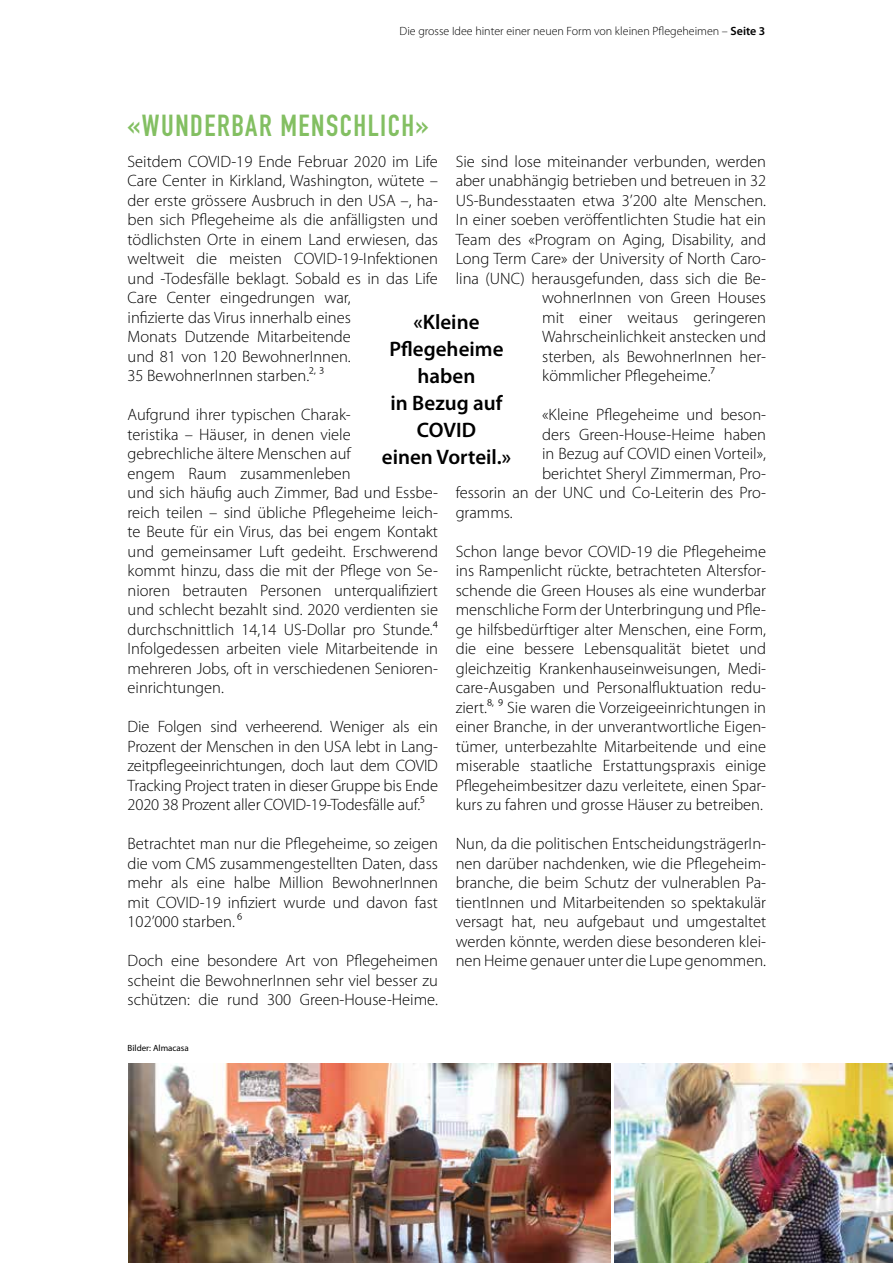
<style>
.page{position:relative;width:893px;height:1263px;background:#fff}
.page>*{position:absolute;margin:0;border:0;box-sizing:border-box;transform-origin:0 0}
.t1{font:30px "DIN Engschrift Std";letter-spacing:.05em;color:#83bf62}
.t2{font:600 21px/27px "Myriad Pro";color:#000;text-align:center}
.t3{font:300 16.5px/19.5px "Myriad Pro";color:#000;text-align:justify}
.t4{font:300 12px "Myriad Pro";color:#000}
.t5{font:9px "Myriad Pro";color:#000}
.s1{font-weight:600}
</style>
<div class="page">
<img style="left:129px;top:1064px;width:482px;height:199px">
<img style="left:614px;top:1064px;width:279px;height:199px">
<p class="t4" style="left:400px;top:24px;width:367px">Die grosse Idee hinter einer neuen Form von kleinen Pflegeheimen – <span class="s1">Seite 3</span></p>
<h1 class="t1" style="left:128px;top:108px;width:303px">«WUNDERBAR MENSCHLICH»</h1>
<p class="t3" style="left:128px;top:152px;width:312px;text-align:left">Seitdem COVID-19 Ende Februar 2020 im Life Care Center in Kirkland, Washington, wütete – der erste grössere Ausbruch in den USA –, ha&shy;ben sich Pflegeheime als die anfälligsten und tödlichsten Orte in einem Land erwiesen, das weltweit die meisten COVID-19-Infektionen und -Todesfälle beklagt. Sobald es in das Life Care Center eingedrungen war,<br>infizierte das Virus innerhalb eines<br>Monats Dutzende Mitarbeitende<br>und 81 von 120 BewohnerInnen.<br>35 BewohnerInnen starben.², ³</p>
<p class="t3" style="left:128px;top:405px;width:312px;text-align:left">Aufgrund ihrer typischen Charak-<br>teristika – Häuser, in denen viele gebrechliche ältere Menschen auf<br>engem Raum zusammenleben<br>und sich häufig auch Zimmer, Bad und Essbe&shy;reich teilen – sind übliche Pflegeheime leich&shy;te Beute für ein Virus, das bei engem Kontakt und gemeinsamer Luft gedeiht. Erschwerend kommt hinzu, dass die mit der Pflege von Se&shy;nioren betrauten Personen unterqualifiziert und schlecht bezahlt sind. 2020 verdienten sie durchschnittlich 14,14 US-Dollar pro Stunde.⁴<br>Infolgedessen arbeiten viele Mitarbeitende in mehreren Jobs, oft in verschiedenen Senioren&shy;einrichtungen.</p>
<p class="t3" style="left:128px;top:717px;width:312px">Die Folgen sind verheerend. Weniger als ein Prozent der Menschen in den USA lebt in Lang&shy;zeitpflegeeinrichtungen, doch laut dem COVID Tracking Project traten in dieser Gruppe bis Ende 2020 38 Prozent aller COVID-19-Todesfälle auf.⁵</p>
<p class="t3" style="left:128px;top:834px;width:312px">Betrachtet man nur die Pflegeheime, so zeigen die vom CMS zusammengestellten Daten, dass mehr als eine halbe Million BewohnerInnen mit COVID-19 infiziert wurde und davon fast 102’000 starben.⁶</p>
<p class="t3" style="left:128px;top:951px;width:312px">Doch eine besondere Art von Pflegeheimen scheint die BewohnerInnen sehr viel besser zu schützen: die rund 300 Green-House-Heime.</p>
<p class="t3" style="left:456px;top:152px;width:312px">Sie sind lose miteinander verbunden, werden</p>
<p class="t3" style="left:456px;top:171px;width:312px">aber unabhängig betrieben und betreuen in 32</p>
<p class="t3" style="left:456px;top:191px;width:312px">US-Bundesstaaten etwa 3’200 alte Menschen.</p>
<p class="t3" style="left:456px;top:210px;width:312px">In einer soeben veröffentlichten Studie hat ein</p>
<p class="t3" style="left:456px;top:230px;width:312px">Team des «Program on Aging, Disability, and</p>
<p class="t3" style="left:456px;top:249px;width:312px">Long Term Care» der University of North Caro-</p>
<p class="t3" style="left:456px;top:269px;width:312px">lina (UNC) herausgefunden, dass sich die Be-</p>
<p class="t3" style="left:542px;top:288px;width:225px">wohnerInnen von Green Houses</p>
<p class="t3" style="left:542px;top:308px;width:225px">mit einer weitaus geringeren</p>
<p class="t3" style="left:542px;top:327px;width:225px">Wahrscheinlichkeit anstecken und</p>
<p class="t3" style="left:542px;top:347px;width:225px">sterben, als BewohnerInnen her-</p>
<p class="t3" style="left:542px;top:366px;width:174px">kömmlicher Pflegeheime.⁷</p>
<p class="t3" style="left:542px;top:405px;width:225px">«Kleine Pflegeheime und beson-</p>
<p class="t3" style="left:542px;top:425px;width:225px">ders Green-House-Heime haben</p>
<p class="t3" style="left:542px;top:444px;width:225px">in Bezug auf COVID einen Vorteil»,</p>
<p class="t3" style="left:542px;top:464px;width:225px">berichtet Sheryl Zimmerman, Pro-</p>
<p class="t3" style="left:456px;top:483px;width:312px">fessorin an der UNC und Co-Leiterin des Pro-</p>
<p class="t3" style="left:456px;top:503px;width:59px">gramms.</p>
<p class="t3" style="left:456px;top:542px;width:312px">Schon lange bevor COVID-19 die Pflegeheime ins Rampenlicht rückte, betrachteten Altersfor&shy;schende die Green Houses als eine wunderbar menschliche Form der Unterbringung und Pfle&shy;ge hilfsbedürftiger alter Menschen, eine Form, die eine bessere Lebensqualität bietet und gleichzeitig Krankenhauseinweisungen, Medi&shy;care-Ausgaben und Personalfluktuation redu&shy;ziert.⁸, ⁹ Sie waren die Vorzeigeeinrichtungen in einer Branche, in der unverantwortliche Eigen&shy;tümer, unterbezahlte Mitarbeitende und eine miserable staatliche Erstattungspraxis einige Pflegeheimbesitzer dazu verleitete, einen Spar&shy;kurs zu fahren und grosse Häuser zu betreiben.</p>
<p class="t3" style="left:456px;top:834px;width:312px">Nun, da die politischen EntscheidungsträgerIn&shy;nen darüber nachdenken, wie die Pflegeheim&shy;branche, die beim Schutz der vulnerablen Pa&shy;tientInnen und Mitarbeitenden so spektakulär versagt hat, neu aufgebaut und umgestaltet werden könnte, werden diese besonderen klei&shy;nen Heime genauer unter die Lupe genommen.</p>
<p class="t2" style="left:382px;top:308px;width:131px">«Kleine<br>Pflegeheime haben<br>in Bezug auf<br>COVID<br>einen Vorteil.»</p>
<p class="t5" style="left:128px;top:1042px;width:63px">Bilder: Almacasa</p>
</div>
